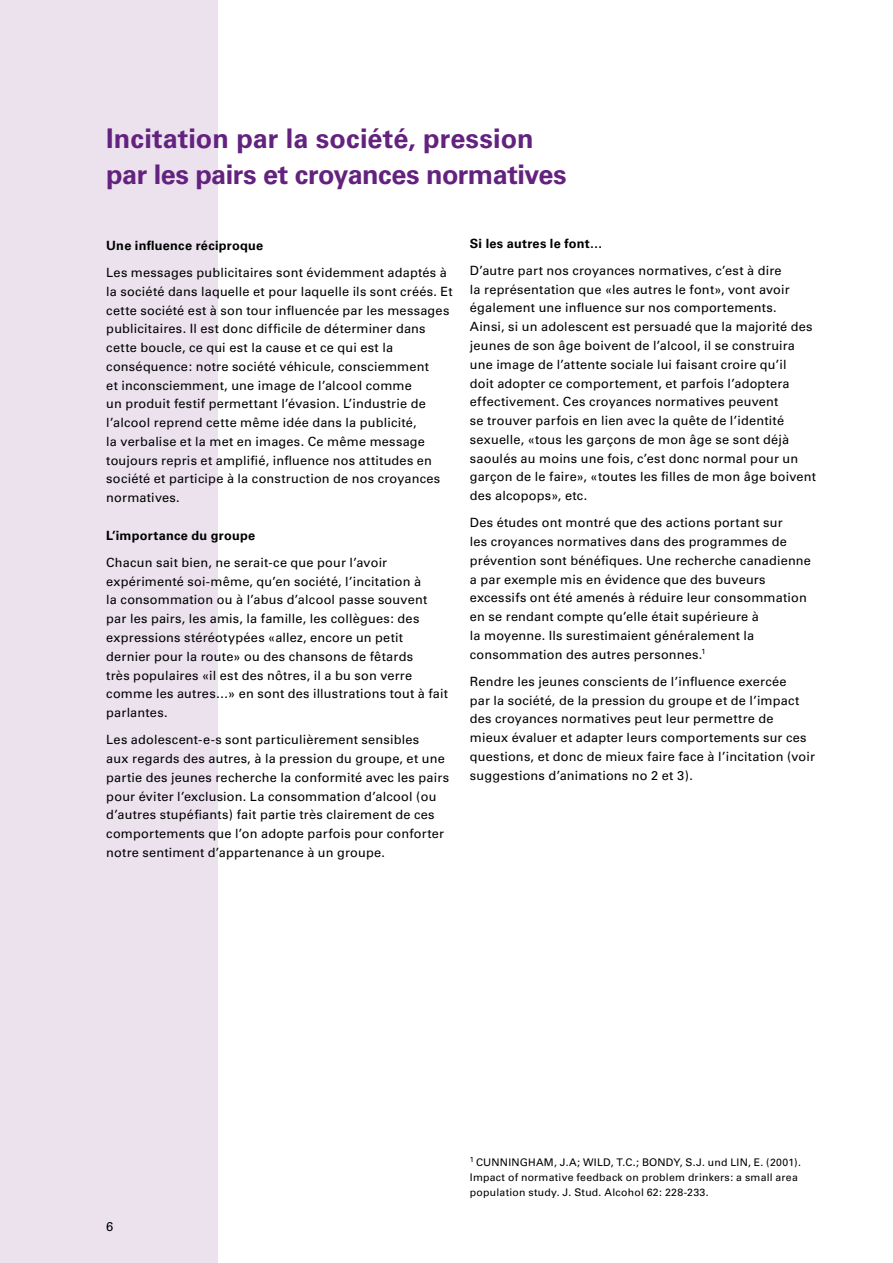
<style>
.page{position:relative;width:893px;height:1263px;background:#fff}
.page>*{position:absolute;margin:0;border:0;box-sizing:border-box;transform-origin:0 0}
.t1{font:700 27px/36px "Univers";letter-spacing:-.005em;color:#64227f}
.t2{font:12.75px/18.8px "Univers";letter-spacing:.015em;color:#000}
.t3{font:700 12.75px "Univers";letter-spacing:.02em;color:#000}
.t4{font:10.5px/15px "Univers";letter-spacing:.02em;color:#000}
</style>
<div class="page">
<div style="left:0;top:0;width:218px;height:1263px;background:#ebe2ee"></div>
<h1 class="t1" style="left:106px;top:121px;width:462px">Incitation par la société, pression par les pairs et croyances normatives</h1>
<p class="t3" style="left:106px;top:238px;width:159px">Une influence réciproque</p>
<p class="t2" style="left:106px;top:263px;width:348px">Les messages publicitaires sont évidemment adaptés à la société dans laquelle et pour laquelle ils sont créés. Et cette société est à son tour influencée par les messages publicitaires. Il est donc difficile de déterminer dans cette boucle, ce qui est la cause et ce qui est la conséquence: notre société véhicule, consciemment<br>et inconsciemment, une image de l’alcool comme<br>un produit festif permettant l’évasion. L’industrie de l’alcool reprend cette même idée dans la publicité,<br>la verbalise et la met en images. Ce même message toujours repris et amplifié, influence nos attitudes en société et participe à la construction de nos croyances normatives.</p>
<p class="t3" style="left:106px;top:528px;width:150px">L’importance du groupe</p>
<p class="t2" style="left:106px;top:553px;width:343px">Chacun sait bien, ne serait-ce que pour l’avoir expérimenté soi-même, qu’en société, l’incitation à<br>la consommation ou à l’abus d’alcool passe souvent par les pairs, les amis, la famille, les collègues: des expressions stéréotypées «allez, encore un petit dernier pour la route» ou des chansons de fêtards<br>très populaires «il est des nôtres, il a bu son verre comme les autres…» en sont des illustrations tout à fait parlantes.</p>
<p class="t2" style="left:106px;top:730px;width:344px">Les adolescent-e-s sont particulièrement sensibles<br>aux regards des autres, à la pression du groupe, et une partie des jeunes recherche la conformité avec les pairs pour éviter l’exclusion. La consommation d’alcool (ou d’autres stupéfiants) fait partie très clairement de ces comportements que l’on adopte parfois pour conforter notre sentiment d’appartenance à un groupe.</p>
<p class="t3" style="left:470px;top:236px;width:134px">Si les autres le font…</p>
<p class="t2" style="left:470px;top:261px;width:348px">D’autre part nos croyances normatives, c’est à dire<br>la représentation que «les autres le font», vont avoir également une influence sur nos comportements.<br>Ainsi, si un adolescent est persuadé que la majorité des jeunes de son âge boivent de l’alcool, il se construira une image de l’attente sociale lui faisant croire qu’il<br>doit adopter ce comportement, et parfois l’adoptera effectivement. Ces croyances normatives peuvent<br>se trouver parfois en lien avec la quête de l’identité sexuelle, «tous les garçons de mon âge se sont déjà saoulés au moins une fois, c’est donc normal pour un garçon de le faire», «toutes les filles de mon âge boivent des alcopops», etc.</p>
<p class="t2" style="left:470px;top:513px;width:343px">Des études ont montré que des actions portant sur<br>les croyances normatives dans des programmes de prévention sont bénéfiques. Une recherche canadienne a par exemple mis en évidence que des buveurs excessifs ont été amenés à réduire leur consommation en se rendant compte qu’elle était supérieure à<br>la moyenne. Ils surestimaient généralement la consommation des autres personnes.<sup>1</sup></p>
<p class="t2" style="left:470px;top:672px;width:347px">Rendre les jeunes conscients de l’influence exercée<br>par la société, de la pression du groupe et de l’impact des croyances normatives peut leur permettre de mieux évaluer et adapter leurs comportements sur ces questions, et donc de mieux faire face à l’incitation (voir suggestions d’animations no 2 et 3).</p>
<p class="t2" style="left:106px;top:1217px;width:9px">6</p>
<p class="t4" style="left:470px;top:1155px;width:333px"><sup>1</sup> CUNNINGHAM, J.A; WILD, T.C.; BONDY, S.J. und LIN, E. (2001).<br>Impact of normative feedback on problem drinkers: a small area population study. J. Stud. Alcohol 62: 228-233.</p>
</div>
